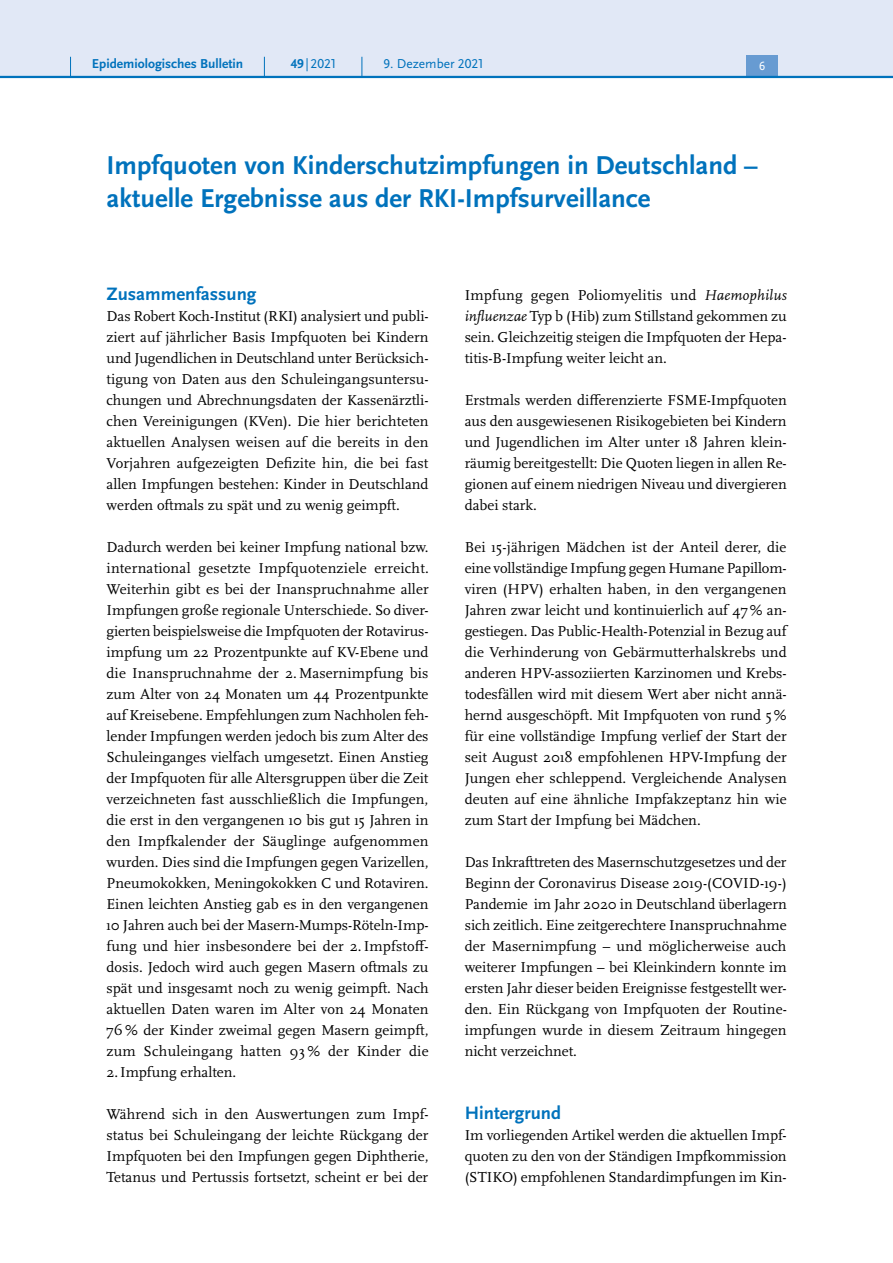
<style>
.page{position:relative;width:893px;height:1263px;background:#fff}
.page>*{position:absolute;margin:0;border:0;box-sizing:border-box;transform-origin:0 0}
.H2{font:700 27px/33px "Scala Sans Pro";color:#0072bc}
.t1{font:700 18.75px "Scala Sans Pro";color:#0072bc}
.P_-_Fließtext{font:15px/21px "Scala Pro";color:#000;text-align:justify}
.t2{font:700 13.5px "Scala Sans Pro";color:#0072bc}
.t3{font:13.5px "Scala Sans Pro";color:#0072bc}
.t4{font:12.45px "Scala Sans Pro";color:#fff}
.s1{font-weight:700}
.s2{font-style:italic}
</style>
<div class="page">
<div style="left:0;top:0;width:893px;height:77px;background:#e1e8f6"></div>
<div style="left:746px;top:55px;width:32px;height:21px;background:#679bd2"></div>
<hr style="left:0;top:76px;width:893px;height:2px;background:#0072bc">
<svg style="left:70px;top:57px;width:1px;height:19px"></svg>
<svg style="left:264px;top:57px;width:1px;height:19px"></svg>
<svg style="left:362px;top:57px;width:1px;height:19px"></svg>
<p class="t2" style="left:92px;top:55px;width:153px">Epidemiologisches Bulletin</p>
<p class="t3" style="left:291px;top:55px;width:47px"><span class="s1">49</span>|2021</p>
<p class="t3" style="left:383px;top:55px;width:102px">9. Dezember 2021</p>
<p class="t4" style="left:759px;top:59px;width:8px">6</p>
<h2 class="H2" style="left:107px;top:148px;width:653px">Impfquoten von Kinderschutzimpfungen in Deutschland – aktuelle Ergebnisse aus der RKI-Impfsurveillance</h2>
<h3 class="t1" style="left:107px;top:282px;width:151px">Zusammenfassung</h3>
<p class="P_-_Fließtext" style="left:107px;top:305px;width:324px">Das Robert Koch-Institut (RKI) analysiert und publi&shy;ziert auf jährlicher Basis Impfquoten bei Kindern und Jugendlichen in Deutschland unter Berücksich&shy;tigung von Daten aus den Schuleingangsuntersu&shy;chungen und Abrechnungsdaten der Kassenärztli&shy;chen Vereinigungen (KVen). Die hier berichteten aktuellen Analysen weisen auf die bereits in den Vorjahren aufgezeigten Defizite hin, die bei fast allen Impfungen bestehen: Kinder in Deutschland werden oftmals zu spät und zu wenig geimpft.</p>
<p class="P_-_Fließtext" style="left:107px;top:536px;width:324px">Dadurch werden bei keiner Impfung national bzw. international gesetzte Impfquotenziele erreicht.<br>Weiterhin gibt es bei der Inanspruchnahme aller Impfungen große regionale Unterschiede. So diver&shy;gierten beispielsweise die Impfquoten der Rotavirus&shy;impfung um 22 Prozentpunkte auf KV-Ebene und die Inanspruchnahme der 2.Masernimpfung bis zum Alter von 24 Monaten um 44 Prozentpunkte auf Kreisebene. Empfehlungen zum Nachholen feh&shy;lender Impfungen werden jedoch bis zum Alter des Schuleinganges vielfach umgesetzt. Einen Anstieg der Impfquoten für alle Altersgruppen über die Zeit verzeichneten fast ausschließlich die Impfungen, die erst in den vergangenen 10 bis gut 15 Jahren in den Impfkalender der Säuglinge aufgenommen wurden. Dies sind die Impfungen gegen Varizellen, Pneumokokken, Meningokokken C und Rotaviren.<br>Einen leichten Anstieg gab es in den vergangenen 10 Jahren auch bei der Masern-Mumps-Röteln-Imp&shy;fung und hier insbesondere bei der 2.Impfstoff&shy;dosis. Jedoch wird auch gegen Masern oftmals zu spät und insgesamt noch zu wenig geimpft. Nach aktuellen Daten waren im Alter von 24 Monaten 76% der Kinder zweimal gegen Masern geimpft, zum Schuleingang hatten 93 % der Kinder die 2.Impfung erhalten.</p>
<p class="P_-_Fließtext" style="left:107px;top:1103px;width:323px">Während sich in den Auswertungen zum Impf&shy;status bei Schuleingang der leichte Rückgang der Impfquoten bei den Impfungen gegen Diphtherie, Tetanus und Pertussis fortsetzt, scheint er bei der</p>
<p class="P_-_Fließtext" style="left:465px;top:284px;width:324px">Impfung gegen Poliomyelitis und <span class="s2">Haemophilus influenzae</span> Typ b (Hib) zum Stillstand gekommen zu sein. Gleichzeitig steigen die Impfquoten der Hepa&shy;titis-B-Impfung weiter leicht an.</p>
<p class="P_-_Fließtext" style="left:465px;top:389px;width:324px">Erstmals werden differenzierte FSME-Impfquoten aus den ausgewiesenen Risikogebieten bei Kindern und Jugendlichen im Alter unter 18 Jahren klein&shy;räumig bereitgestellt: Die Quoten liegen in allen Re&shy;gionen auf einem niedrigen Niveau und divergieren dabei stark.</p>
<p class="P_-_Fließtext" style="left:465px;top:536px;width:324px">Bei 15-jährigen Mädchen ist der Anteil derer, die eine vollständige Impfung gegen Humane Papillom&shy;viren (HPV) erhalten haben, in den vergangenen Jahren zwar leicht und kontinuierlich auf 47% an&shy;gestiegen. Das Public-Health-Potenzial in Bezug auf die Verhinderung von Gebärmutterhalskrebs und anderen HPV-assoziierten Karzinomen und Krebs&shy;todesfällen wird mit diesem Wert aber nicht annä&shy;hernd ausgeschöpft. Mit Impfquoten von rund 5% für eine vollständige Impfung verlief der Start der seit August 2018 empfohlenen HPV-Impfung der Jungen eher schleppend. Vergleichende Analysen deuten auf eine ähnliche Impfakzeptanz hin wie zum Start der Impfung bei Mädchen.</p>
<p class="P_-_Fließtext" style="left:465px;top:851px;width:324px">Das Inkrafttreten des Masernschutzgesetzes und der Beginn der Coronavirus Disease 2019-(COVID-19-)<br>Pandemie im Jahr 2020 in Deutschland überlagern sich zeitlich. Eine zeitgerechtere Inanspruchnahme der Masernimpfung – und möglicherweise auch weiterer Impfungen – bei Kleinkindern konnte im ersten Jahr dieser beiden Ereignisse festgestellt wer&shy;den. Ein Rückgang von Impfquoten der Routine&shy;impfungen wurde in diesem Zeitraum hingegen nicht verzeichnet.</p>
<h3 class="t1" style="left:465px;top:1101px;width:98px">Hintergrund</h3>
<p class="P_-_Fließtext" style="left:465px;top:1124px;width:323px">Im vorliegenden Artikel werden die aktuellen Impf&shy;quoten zu den von der Ständigen Impfkommission (STIKO) empfohlenen Standardimpfungen im Kin-</p>
</div>
